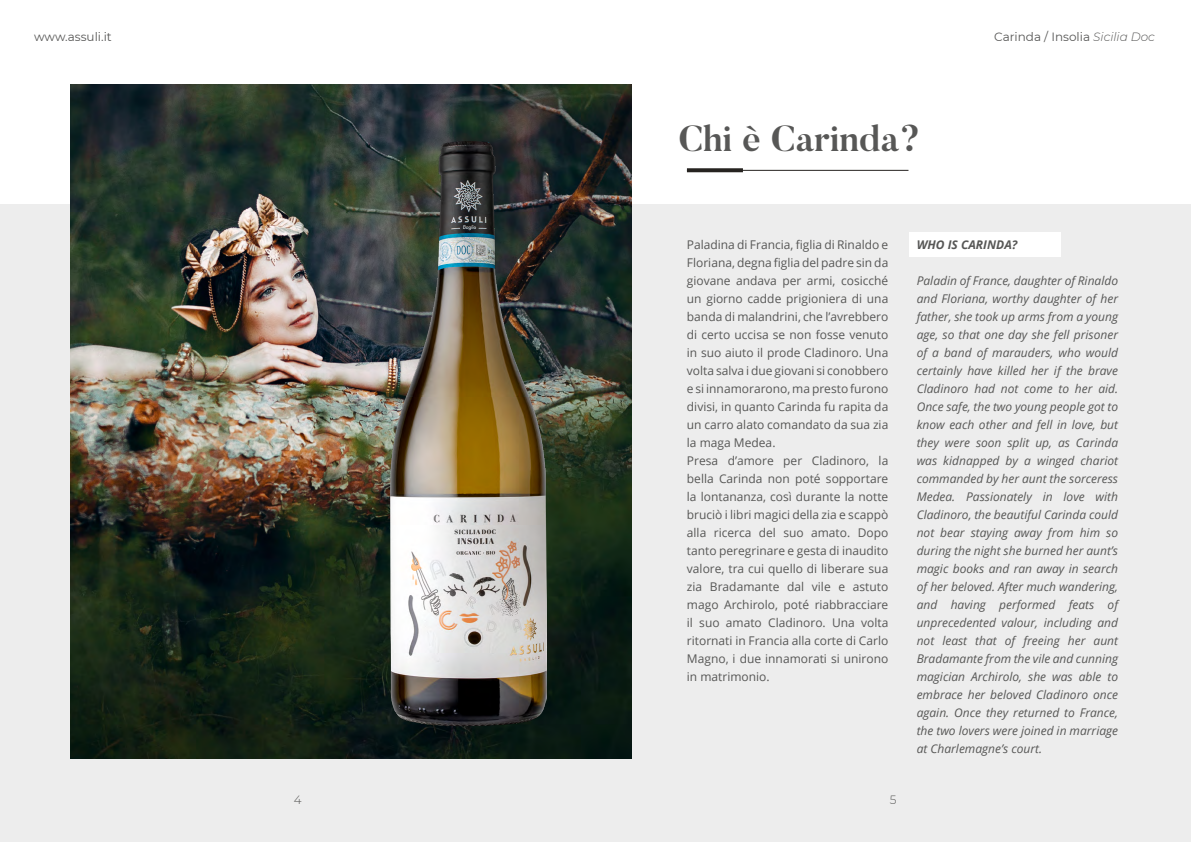
<style>
.page{position:relative;width:1191px;height:842px;background:#fff}
.page>*{position:absolute;margin:0;border:0;box-sizing:border-box;transform-origin:0 0}
.t1{font:700 36px "Butler";color:#575756}
.Text{font:italic 12px/18px "Open Sans";color:#575756;text-align:justify}
.Text-2{font:12px/18px "Open Sans";color:#575756;text-align:justify}
.t2{font:12px "Montserrat";color:#575756}
.t3{font:italic 700 12px "Open Sans";color:#575756}
.t4{font:300 12px "Montserrat";color:#575756}
.s1{font-weight:300;font-style:italic}
</style>
<div class="page">
<div style="left:0;top:204px;width:1191px;height:638px;background:#ededed"></div>
<svg style="left:687px;top:168px;width:56px;height:4px"></svg>
<hr style="left:687px;top:170px;width:221px;height:1px;background:#262320">
<div style="left:909px;top:232px;width:151px;height:24px;background:#fff"></div>
<img style="left:70px;top:84px;width:561px;height:674px">
<img style="left:391px;top:141px;width:155px;height:585px">
<p class="t2" style="left:34px;top:29px;width:79px">www.assuli.it</p>
<p class="t2" style="left:994px;top:29px;width:162px">Carinda / Insolia <span class="s1">Sicilia Doc</span></p>
<p class="t1" style="left:678px;top:116px;width:244px">Chi è Carinda?</p>
<p class="Text-2" style="left:687px;top:236px;width:203px">Paladina di Francia, figlia di Rinaldo e Floriana, degna figlia del padre sin da giovane andava per armi, cosicché un giorno cadde prigioniera di una banda di malandrini, che l’avrebbero di certo uccisa se non fosse venuto in suo aiuto il prode Cladinoro. Una volta salva i due giovani si conobbero e si innamorarono, ma presto furono divisi, in quanto Carinda fu rapita da un carro alato comandato da sua zia la maga Medea.</p>
<p class="Text-2" style="left:687px;top:452px;width:203px">Presa d’amore per Cladinoro, la bella Carinda non poté sopportare la lontananza, così durante la notte bruciò i libri magici della zia e scappò alla ricerca del suo amato. Dopo tanto peregrinare e gesta di inaudito valore, tra cui quello di liberare sua zia Bradamante dal vile e astuto mago Archirolo, poté riabbracciare il suo amato Cladinoro. Una volta ritornati in Francia alla corte di Carlo Magno, i due innamorati si unirono in matrimonio.</p>
<p class="t4" style="left:294px;top:791px;width:9px">4</p>
<p class="t4" style="left:890px;top:791px;width:8px">5</p>
<p class="t3" style="left:916px;top:236px;width:102px">WHO IS CARINDA?</p>
<p class="Text" style="left:916px;top:272px;width:203px">Paladin of France, daughter of Rinaldo and Floriana, worthy daughter of her father, she took up arms from a young age, so that one day she fell prisoner of a band of marauders, who would certainly have killed her if the brave Cladinoro had not come to her aid.<br>Once safe, the two young people got to know each other and fell in love, but they were soon split up, as Carinda was kidnapped by a winged chariot commanded by her aunt the sorceress Medea. Passionately in love with Cladinoro, the beautiful Carinda could not bear staying away from him so during the night she burned her aunt’s magic books and ran away in search of her beloved. After much wandering, and having performed feats of unprecedented valour, including and not least that of freeing her aunt Bradamante from the vile and cunning magician Archirolo, she was able to embrace her beloved Cladinoro once again. Once they returned to France, the two lovers were joined in marriage at Charlemagne’s court.</p>
</div>
